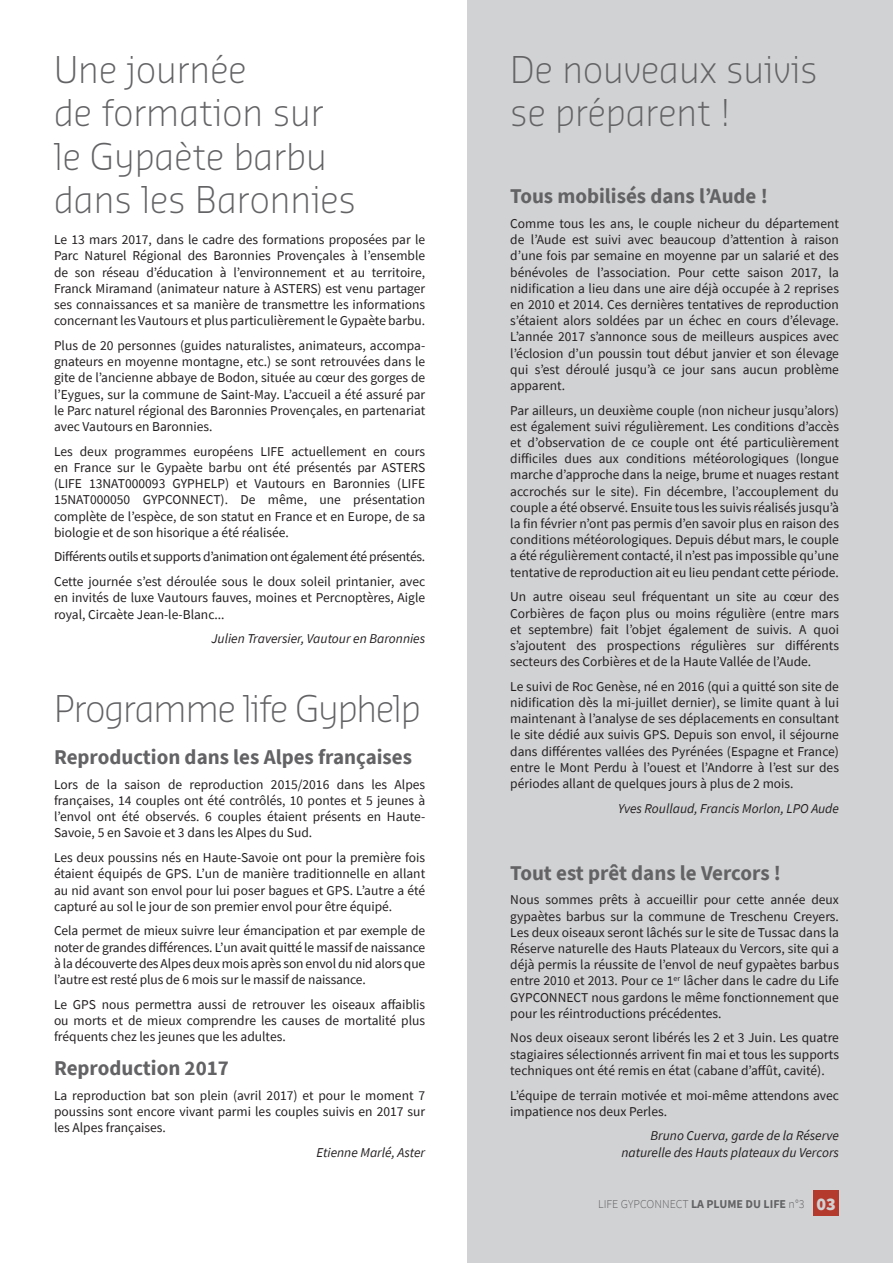
<style>
.page{position:relative;width:893px;height:1263px;background:#fff}
.page>*{position:absolute;margin:0;border:0;box-sizing:border-box;transform-origin:0 0}
.t1{font:300 36px/43.2px "Sansa Pro";color:#636366}
.t2{font:300 36px "Sansa Pro";letter-spacing:-.03em;color:#636366}
.t3{font:700 21px "Source Sans Pro";color:#636366}
.t4{font:13.5px/16.2px "Source Sans Pro";color:#231f20;text-align:justify}
.t5{font:italic 13.5px/16.2px "Source Sans Pro";color:#231f20;text-align:right}
.t6{font:13.5px/24.8px "Source Sans Pro";letter-spacing:-.02em;color:#231f20}
.t7{font:300 12px "Source Sans Pro";color:#636366}
.s1{font-weight:700}
.s2{font-weight:900;font-size:18px;color:#d1d2d4}
</style>
<div class="page">
<div style="left:468px;top:0;width:425px;height:1263px;background:#d1d2d4"></div>
<div style="left:813px;top:1190px;width:26px;height:26px;background:#b53a2e"></div>
<h1 class="t1" style="left:54px;top:47px;width:304px">Une journée<br>de formation sur le Gypaète barbu dans les Baronnies</h1>
<p class="t4" style="left:54px;top:232px;width:373px">Le 13 mars 2017, dans le cadre des formations proposées par le Parc Naturel Régional des Baronnies Provençales à l’ensemble de son réseau d’éducation à l’environnement et au territoire, Franck Miramand (animateur nature à ASTERS) est venu partager ses connaissances et sa manière de transmettre les informations concernant les Vautours et plus particulièrement le Gypaète barbu.</p>
<p class="t4" style="left:54px;top:337px;width:373px">Plus de 20 personnes (guides naturalistes, animateurs, accompa&shy;gnateurs en moyenne montagne, etc.) se sont retrouvées dans le gite de l’ancienne abbaye de Bodon, située au cœur des gorges de l’Eygues, sur la commune de Saint-May. L’accueil a été assuré par le Parc naturel régional des Baronnies Provençales, en partenariat avec Vautours en Baronnies.</p>
<p class="t4" style="left:54px;top:443px;width:373px">Les deux programmes européens LIFE actuellement en cours en France sur le Gypaète barbu ont été présentés par ASTERS (LIFE 13NAT000093 GYPHELP) et Vautours en Baronnies (LIFE 15NAT000050 GYPCONNECT). De même, une présentation complète de l’espèce, de son statut en France et en Europe, de sa biologie et de son hisorique a été réalisée.</p>
<p class="t6" style="left:54px;top:544px;width:373px">Différents outils et supports d’animation ont également été présentés.<br>Cette journée s’est déroulée sous le doux soleil printanier, avec</p>
<p class="t4" style="left:54px;top:590px;width:373px">en invités de luxe Vautours fauves, moines et Percnoptères, Aigle royal, Circaète Jean-le-Blanc...</p>
<p class="t5" style="left:211px;top:630px;width:215px">Julien Traversier, Vautour en Baronnies</p>
<h1 class="t2" style="left:54px;top:685px;width:368px">Programme life Gyphelp</h1>
<h2 class="t3" style="left:54px;top:743px;width:360px">Reproduction dans les Alpes françaises</h2>
<p class="t4" style="left:54px;top:776px;width:373px">Lors de la saison de reproduction 2015/2016 dans les Alpes françaises, 14 couples ont été contrôlés, 10 pontes et 5 jeunes à l’envol ont été observés. 6 couples étaient présents en Haute-Savoie, 5 en Savoie et 3 dans les Alpes du Sud.</p>
<p class="t4" style="left:54px;top:849px;width:373px">Les deux poussins nés en Haute-Savoie ont pour la première fois étaient équipés de GPS. L’un de manière traditionnelle en allant au nid avant son envol pour lui poser bagues et GPS. L’autre a été capturé au sol le jour de son premier envol pour être équipé.</p>
<p class="t4" style="left:54px;top:923px;width:373px">Cela permet de mieux suivre leur émancipation et par exemple de noter de grandes différences. L’un avait quitté le massif de naissance à la découverte des Alpes deux mois après son envol du nid alors que l’autre est resté plus de 6 mois sur le massif de naissance.</p>
<p class="t4" style="left:54px;top:996px;width:373px">Le GPS nous permettra aussi de retrouver les oiseaux affaiblis ou morts et de mieux comprendre les causes de mortalité plus fréquents chez les jeunes que les adultes.</p>
<h2 class="t3" style="left:54px;top:1054px;width:176px">Reproduction 2017</h2>
<p class="t4" style="left:54px;top:1087px;width:373px">La reproduction bat son plein (avril 2017) et pour le moment 7 poussins sont encore vivant parmi les couples suivis en 2017 sur les Alpes françaises.</p>
<p class="t5" style="left:316px;top:1144px;width:110px">Etienne Marlé, Aster</p>
<h1 class="t1" style="left:510px;top:47px;width:309px">De nouveaux suivis se préparent !</h1>
<h2 class="t3" style="left:510px;top:182px;width:259px">Tous mobilisés dans l’Aude !</h2>
<p class="t4" style="left:510px;top:215px;width:330px">Comme tous les ans, le couple nicheur du département de l’Aude est suivi avec beaucoup d’attention à raison d’une fois par semaine en moyenne par un salarié et des bénévoles de l’association. Pour cette saison 2017, la nidification a lieu dans une aire déjà occupée à 2 reprises en 2010 et 2014. Ces dernières tentatives de reproduction s’étaient alors soldées par un échec en cours d’élevage.<br>L’année 2017 s’annonce sous de meilleurs auspices avec l’éclosion d’un poussin tout début janvier et son élevage qui s’est déroulé jusqu’à ce jour sans aucun problème apparent.</p>
<p class="t4" style="left:510px;top:402px;width:330px">Par ailleurs, un deuxième couple (non nicheur jusqu’alors) est également suivi régulièrement. Les conditions d’accès et d’observation de ce couple ont été particulièrement difficiles dues aux conditions météorologiques (longue marche d’approche dans la neige, brume et nuages restant accrochés sur le site). Fin décembre, l’accouplement du couple a été observé. Ensuite tous les suivis réalisés jusqu’à la fin février n’ont pas permis d’en savoir plus en raison des conditions météorologiques. Depuis début mars, le couple a été régulièrement contacté, il n’est pas impossible qu’une tentative de reproduction ait eu lieu pendant cette période.</p>
<p class="t4" style="left:510px;top:589px;width:330px">Un autre oiseau seul fréquentant un site au cœur des Corbières de façon plus ou moins régulière (entre mars et septembre) fait l’objet également de suivis. A quoi s’ajoutent des prospections régulières sur différents secteurs des Corbières et de la Haute Vallée de l’Aude.</p>
<p class="t4" style="left:510px;top:678px;width:330px">Le suivi de Roc Genèse, né en 2016 (qui a quitté son site de nidification dès la mi-juillet dernier), se limite quant à lui maintenant à l’analyse de ses déplacements en consultant le site dédié aux suivis GPS. Depuis son envol, il séjourne dans différentes vallées des Pyrénées (Espagne et France) entre le Mont Perdu à l’ouest et l’Andorre à l’est sur des périodes allant de quelques jours à plus de 2 mois.</p>
<p class="t5" style="left:618px;top:800px;width:222px">Yves Roullaud, Francis Morlon, LPO Aude</p>
<h2 class="t3" style="left:510px;top:858px;width:272px">Tout est prêt dans le Vercors !</h2>
<p class="t4" style="left:510px;top:892px;width:330px">Nous sommes prêts à accueillir pour cette année deux gypaètes barbus sur la commune de Treschenu Creyers.<br>Les deux oiseaux seront lâchés sur le site de Tussac dans la Réserve naturelle des Hauts Plateaux du Vercors, site qui a déjà permis la réussite de l’envol de neuf gypaètes barbus entre 2010 et 2013. Pour ce 1<sup>er</sup> lâcher dans le cadre du Life GYPCONNECT nous gardons le même fonctionnement que pour les réintroductions précédentes.</p>
<p class="t4" style="left:510px;top:1030px;width:330px">Nos deux oiseaux seront libérés les 2 et 3 Juin. Les quatre stagiaires sélectionnés arrivent fin mai et tous les supports techniques ont été remis en état (cabane d’affût, cavité).</p>
<p class="t4" style="left:510px;top:1087px;width:330px">L’équipe de terrain motivée et moi-même attendons avec impatience nos deux Perles.</p>
<p class="t5" style="left:621px;top:1128px;width:219px">Bruno Cuerva, garde de la Réserve naturelle des Hauts plateaux du Vercors</p>
<p class="t7" style="left:598px;top:1197px;width:239px">LIFE GYPCONNECT <span class="s1">LA PLUME DU LIFE</span> n°3 <span class="s2">03</span></p>
</div>
